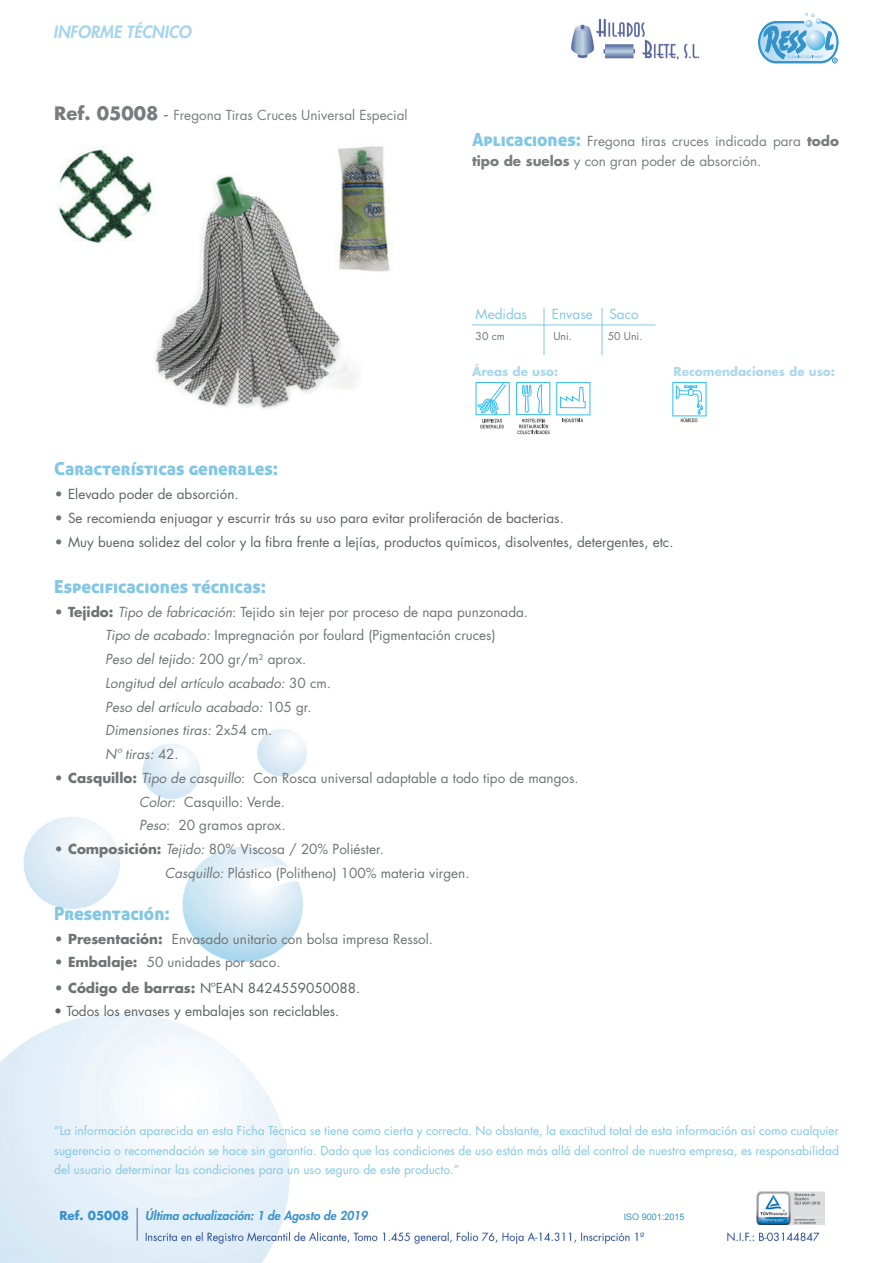
<style>
.page{position:relative;width:893px;height:1263px;background:#fff}
.page>*{position:absolute;margin:0;border:0;box-sizing:border-box;transform-origin:0 0}
.t1{font:18px "Aller Display";color:#82c7e4}
.t2{font:italic 800 16.5px "Futura Std";color:#a7d6ec}
.t3{font:13.5px/23.7px "Futura Std";color:#6f7374}
.t4{font:13.5px "Futura Std";color:#5d6162}
.t5{font:italic 13.5px/23.7px "Futura Std";color:#6f7374}
.t6{font:13.5px/19.5px "Futura Std";color:#787c7d}
.t7{font:13.5px "Futura Std";color:#82c7e4}
.t8{font:12px/19.5px "Futura Std";color:#82c7e4;text-align:justify}
.t9{font:italic 800 12px "Futura Std";color:#3a92cc}
.t10{font:700 12px "Futura Std";color:#acd8ed}
.t11{font:700 12px "Futura Std";color:#3a92cc}
.t12{font:10.5px "Futura Std";color:#6f7374}
.t13{font:9px "Arial";color:#3a92cc}
.s1{font-weight:700;font-size:18px}
.s2{font-size:18px}
.s3{font-family:"Aller Display";font-size:18px;color:#82c7e4}
.s4{font-weight:700}
.s5{font-weight:700;color:#6f7374}
.s6{font-weight:700;font-style:normal}
.s7{font-style:normal}
.s8{font-style:italic}
</style>
<div class="page">
<img style="left:0;top:729px;width:825px;height:534px">
<img style="left:757px;top:1191px;width:68px;height:33px">
<hr style="left:137px;top:1208px;width:1px;height:32px;background:#4b6f97">
<svg style="left:758px;top:12px;width:81px;height:52px"></svg>
<img style="left:571px;top:18px;width:129px;height:42px">
<hr style="left:544px;top:308px;width:1px;height:47px;background:#82c7e4">
<hr style="left:472px;top:325px;width:183px;height:1px;background:#82c7e4">
<hr style="left:602px;top:308px;width:1px;height:47px;background:#82c7e4">
<div style="left:672px;top:382px;width:34px;height:34px;background:#fbfdfe;border:1px solid #00aeef"></div>
<svg style="left:675px;top:385px;width:28px;height:37px"></svg>
<svg style="left:476px;top:382px;width:34px;height:33px"></svg>
<svg style="left:477px;top:382px;width:30px;height:46px"></svg>
<svg style="left:517px;top:419px;width:33px;height:15px"></svg>
<svg style="left:522px;top:384px;width:21px;height:29px"></svg>
<svg style="left:556px;top:382px;width:35px;height:40px"></svg>
<img style="left:154px;top:175px;width:203px;height:234px">
<img style="left:58px;top:149px;width:101px;height:98px">
<img style="left:315px;top:146px;width:76px;height:162px">
<h2 class="t2" style="left:53px;top:22px;width:140px">INFORME TÉCNICO</h2>
<p class="t6" style="left:54px;top:105px;width:355px"><span class="s1">Ref. 05008</span> <span class="s2">-</span> Fregona Tiras Cruces Universal Especial</p>
<p class="t6" style="left:472px;top:132px;width:368px"><span class="s3">Aplicaciones:</span> Fregona tiras cruces indicada para <span class="s4">todo tipo de suelos</span> y con gran poder de absorción.</p>
<p class="t7" style="left:476px;top:305px;width:53px">Medidas</p>
<p class="t7" style="left:552px;top:305px;width:88px">Envase Saco</p>
<p class="t12" style="left:476px;top:329px;width:31px">30 cm</p>
<p class="t12" style="left:553px;top:329px;width:20px">Uni.</p>
<p class="t12" style="left:608px;top:329px;width:36px">50 Uni.</p>
<p class="t10" style="left:472px;top:364px;width:88px">Áreas de uso:</p>
<p class="t10" style="left:674px;top:364px;width:163px">Recomendaciones de uso:</p>
<h1 class="t1" style="left:54px;top:457px;width:225px">Características generales:</h1>
<p class="t4" style="left:54px;top:485px;width:186px"><span class="s5">•</span> Elevado poder de absorción.</p>
<p class="t4" style="left:54px;top:509px;width:511px"><span class="s5">•</span> Se recomienda enjuagar y escurrir trás su uso para evitar proliferación de bacterias.</p>
<p class="t4" style="left:54px;top:533px;width:621px"><span class="s5">•</span> Muy buena solidez del color y la fibra frente a lejías, productos químicos, disolventes, detergentes, etc.</p>
<h1 class="t1" style="left:54px;top:575px;width:213px">Especificaciones técnicas:</h1>
<p class="t5" style="left:105px;top:600px;width:424px;text-indent:-51px"><span class="s6">• Tejido:</span> Tipo de fabricación<span class="s7">: Tejido sin tejer por proceso de napa punzonada.<br></span>Tipo de acabado: <span class="s7">Impregnación por foulard (Pigmentación cruces)<br></span>Peso del tejido: <span class="s7">200 gr/m</span><sup>2</sup> <span class="s7">aprox.<br></span>Longitud del artículo acabado: <span class="s7">30 cm.<br></span>Peso del artículo acabado: <span class="s7">105 gr.<br></span>Dimensiones tiras: <span class="s7">2x54 cm.<br></span>Nº tiras: <span class="s7">42.</span></p>
<p class="t3" style="left:139px;top:766px;width:441px;text-indent:-85px"><span class="s4">• Casquillo:</span> <span class="s8">Tipo de casquillo</span>: Con Rosca universal adaptable a todo tipo de mangos.<br><span class="s8">Color</span>: Casquillo: Verde.<br><span class="s8">Peso</span>: 20 gramos aprox.</p>
<p class="t3" style="left:165px;top:837px;width:306px;text-indent:-111px"><span class="s4">• Composición:</span> <span class="s8">Tejido:</span> 80% Viscosa / 20% Poliéster.<br><span class="s8">Casquillo:</span> Plástico (Politheno) 100% materia virgen.</p>
<h1 class="t1" style="left:54px;top:902px;width:117px">Presentación:</h1>
<p class="t3" style="left:54px;top:927px;width:380px"><span class="s4">• Presentación:</span> Envasado unitario con bolsa impresa Ressol.</p>
<p class="t3" style="left:54px;top:951px;width:228px"><span class="s4">• Embalaje:</span> 50 unidades por saco.</p>
<p class="t4" style="left:54px;top:979px;width:307px"><span class="s5">• Código de barras:</span> NºEAN 8424559050088.</p>
<p class="t4" style="left:54px;top:1003px;width:287px">• Todos los envases y embalajes son reciclables.</p>
<p class="t8" style="left:54px;top:1121px;width:786px">“La información aparecida en esta Ficha Técnica se tiene como cierta y correcta. No obstante, la exactitud total de esta información así como cualquier sugerencia o recomendación se hace sin garantía. Dado que las condiciones de uso están más allá del control de nuestra empresa, es responsabilidad del usuario determinar las condiciones para un uso seguro de este producto.”</p>
<p class="t11" style="left:59px;top:1207px;width:71px">Ref. 05008</p>
<p class="t9" style="left:145px;top:1208px;width:224px">Última actualización: 1 de Agosto de 2019</p>
<p class="t13" style="left:624px;top:1211px;width:62px">ISO 9001:2015</p>
</div>
